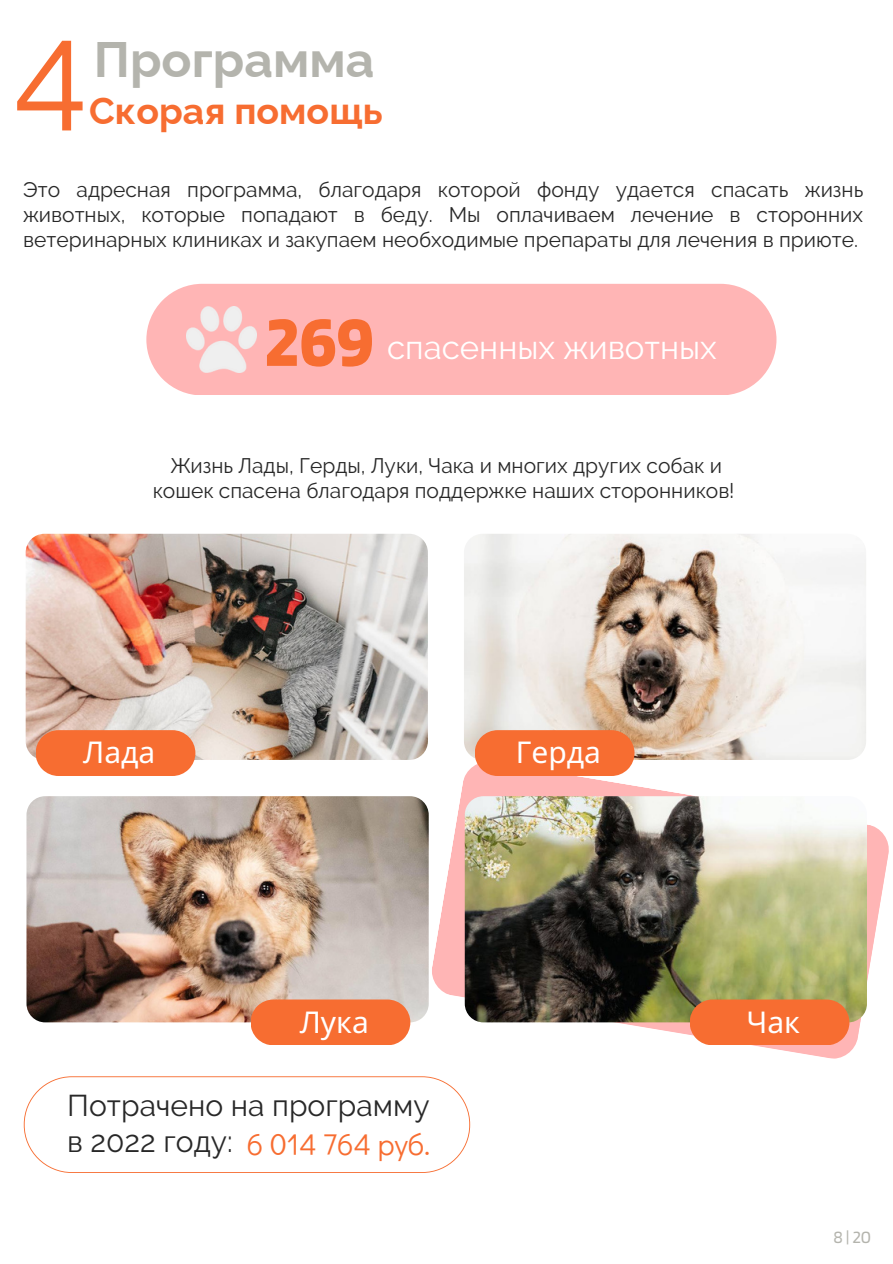
<style>
.page{position:relative;width:893px;height:1264px;background:#fff}
.page>*{position:absolute;margin:0;border:0;box-sizing:border-box;transform-origin:0 0}
.t1{font:131.55px "Didact Gothic";color:#f76d31}
.t2{font:700 73.5px "Blinker";color:#f76d31}
.t3{font:700 49.8px "Raleway";color:#b4b4ad}
.t4{font:700 37.5px "Raleway";color:#f76d31}
.t5{font:33px "Raleway";color:#fff}
.t6{font:30px/36px "Raleway";color:#282828}
.t7{font:30px "Noto Sans";color:#fff}
.t8{font:30px "Didact Gothic";color:#f76d31}
.t9{font:21px/24.8px "Raleway";color:#282828;text-align:justify}
.t10{font:18px "Blinker";color:#b4b4ad}
</style>
<div class="page">
<svg style="left:24px;top:1076px;width:446px;height:96px"></svg>
<div style="left:146px;top:284px;width:630px;height:111px;background:#ffb5b5"></div>
<img style="left:186px;top:306px;width:70px;height:66px">
<img style="left:26px;top:534px;width:402px;height:226px;border-radius:19px">
<img style="left:464px;top:534px;width:402px;height:226px;border-radius:19px">
<svg style="left:432px;top:759px;width:457px;height:300px"></svg>
<img style="left:26px;top:796px;width:402px;height:226px;border-radius:19px">
<img style="left:464px;top:796px;width:402px;height:226px;border-radius:19px">
<svg style="left:36px;top:730px;width:159px;height:45px;background:#f6733a"></svg>
<svg style="left:474px;top:730px;width:160px;height:45px;background:#f57239"></svg>
<svg style="left:250px;top:999px;width:160px;height:46px;background:#f5743c"></svg>
<svg style="left:689px;top:999px;width:160px;height:46px;background:#f27137"></svg>
<p class="t1" style="left:13px;top:-7px;width:77px">4</p>
<p class="t3" style="left:94px;top:31px;width:282px">Программа</p>
<p class="t4" style="left:89px;top:88px;width:295px">Скорая помощь</p>
<p class="t9" style="left:23px;top:177px;width:841px">Это адресная программа, благодаря которой фонду удается спасать жизнь животных, которые попадают в беду. Мы оплачиваем лечение в сторонних ветеринарных клиниках и закупаем необходимые препараты для лечения в приюте.</p>
<p class="t2" style="left:265px;top:295px;width:110px">269</p>
<p class="t5" style="left:387px;top:327px;width:331px">спасенных животных</p>
<p class="t9" style="left:153px;top:453px;width:583px;text-align:center">Жизнь Лады, Герды, Луки, Чака и многих других собак и кошек спасена благодаря поддержке наших сторонников!</p>
<p class="t7" style="left:83px;top:731px;width:74px">Лада</p>
<p class="t7" style="left:515px;top:731px;width:87px">Герда</p>
<p class="t7" style="left:299px;top:1000px;width:71px">Лука</p>
<p class="t7" style="left:746px;top:1000px;width:55px">Чак</p>
<p class="t6" style="left:67px;top:1087px;width:364px">Потрачено на программу в 2022 году:</p>
<p class="t8" style="left:247px;top:1123px;width:185px">6 014 764 руб.</p>
<p class="t10" style="left:833px;top:1225px;width:39px">8|20</p>
</div>
